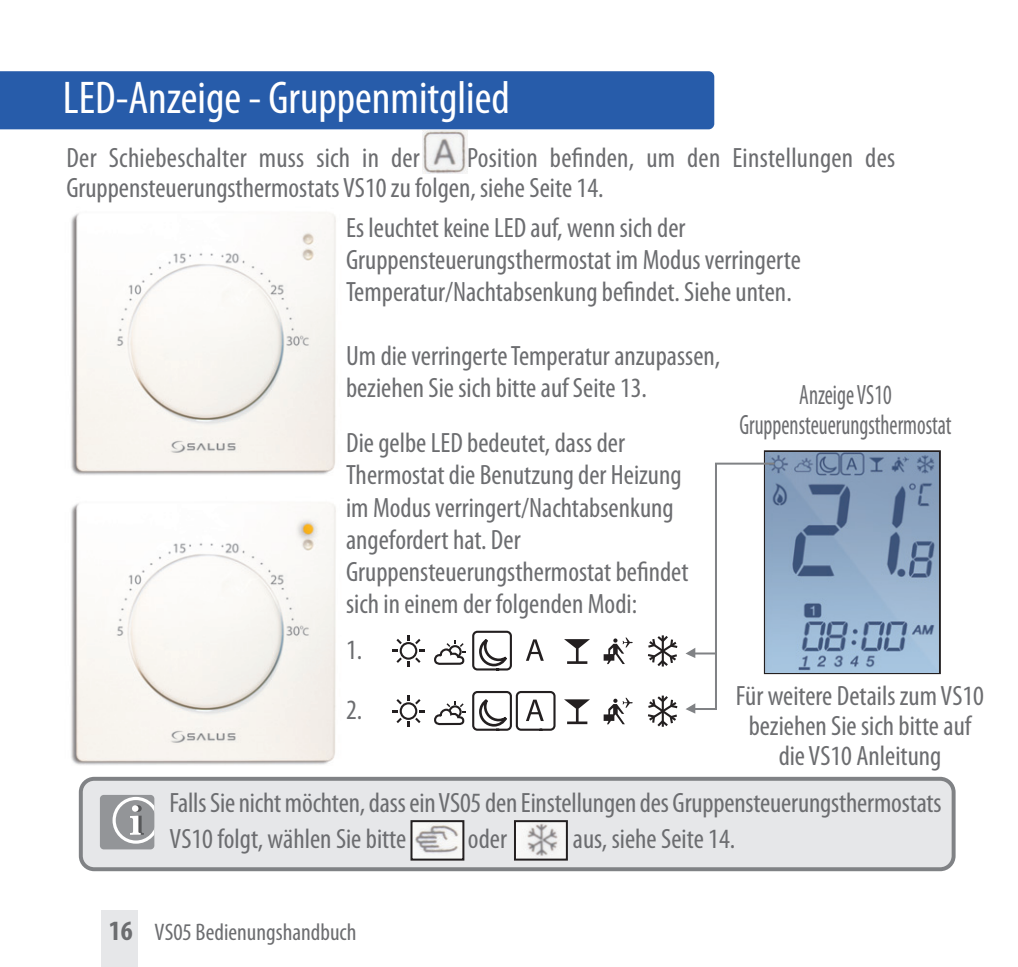
<style>
.page{position:relative;width:1018px;height:967px;background:#fff}
.page>*{position:absolute;margin:0;border:0;box-sizing:border-box;transform-origin:0 0}
.t1{font:condensed 46px "Myriad Pro";color:#fff}
.t2{font:condensed 28px/32px "Myriad Pro";color:#6c6d70}
.t3{font:condensed 28px/30px "Myriad Pro";color:#6c6d70;text-align:center;scale:.8 1}
.t4{font:condensed 24px "Myriad Pro";color:#6c6d70}
.s1{font-weight:700;font-size:28px}
</style>
<div class="page">
<div style="left:101px;top:910px;width:37px;height:56px;background:#e6e7e9"></div>
<div style="left:0;top:71px;width:714px;height:58px;background:#275caa"></div>
<img style="left:71px;top:213px;width:265px;height:262px">
<img style="left:71px;top:503px;width:265px;height:262px">
<div style="left:472px;top:630px;width:40px;height:40px;border:2px solid #231f20;border-radius:4px"></div>
<div style="left:400px;top:641px;width:17px;height:18px;border:2px solid #231f20;border-radius:50%"></div>
<svg style="left:415px;top:639px;width:9px;height:12px"></svg>
<svg style="left:396px;top:657px;width:13px;height:9px"></svg>
<svg style="left:415px;top:657px;width:5px;height:5px"></svg>
<svg style="left:392px;top:635px;width:17px;height:16px"></svg>
<svg style="left:526px;top:639px;width:18px;height:21px"></svg>
<svg style="left:564px;top:639px;width:26px;height:24px"></svg>
<svg style="left:647px;top:635px;width:31px;height:32px"></svg>
<svg style="left:604px;top:637px;width:29px;height:27px"></svg>
<svg style="left:434px;top:640px;width:32px;height:25px"></svg>
<svg style="left:478px;top:632px;width:34px;height:35px"></svg>
<div style="left:472px;top:690px;width:40px;height:40px;border:2px solid #231f20;border-radius:4px"></div>
<div style="left:516px;top:690px;width:39px;height:40px;border:2px solid #231f20;border-radius:4px"></div>
<div style="left:400px;top:702px;width:17px;height:17px;border:2px solid #231f20;border-radius:50%"></div>
<svg style="left:415px;top:699px;width:9px;height:24px"></svg>
<svg style="left:392px;top:695px;width:17px;height:31px"></svg>
<svg style="left:526px;top:699px;width:18px;height:21px"></svg>
<svg style="left:564px;top:699px;width:26px;height:25px"></svg>
<svg style="left:648px;top:695px;width:30px;height:32px"></svg>
<svg style="left:604px;top:697px;width:29px;height:27px"></svg>
<svg style="left:434px;top:701px;width:32px;height:25px"></svg>
<svg style="left:478px;top:692px;width:34px;height:35px"></svg>
<div style="left:764px;top:450px;width:177px;height:224px;border:2px solid #231f20"></div>
<img style="left:766px;top:452px;width:173px;height:220px">
<img style="left:423px;top:130px;width:44px;height:43px">
<svg style="left:79px;top:776px;width:876px;height:94px;background:#dddee0"></svg>
<div style="left:100px;top:794px;width:54px;height:55px;background:#939598;border-radius:4px"></div>
<svg style="left:112px;top:795px;width:42px;height:49px"></svg>
<img style="left:413px;top:822px;width:48px;height:35px">
<div style="left:410px;top:819px;width:54px;height:41px;border:2px solid #231f20"></div>
<img style="left:517px;top:822px;width:48px;height:35px">
<div style="left:514px;top:819px;width:54px;height:41px;border:2px solid #231f20"></div>
<svg style="left:685px;top:461px;width:91px;height:252px"></svg>
<h1 class="t1" style="left:63px;top:81px;width:448px">LED-Anzeige - Gruppenmitglied</h1>
<p class="t2" style="left:66px;top:145px;width:830px;line-height:30px;text-indent:401px">Position befinden, um den Einstellungen des<br>Gruppensteuerungsthermostats VS10 zu folgen, siehe Seite 14.</p>
<p class="t2" style="left:66px;top:144px;width:355px">Der Schiebeschalter muss sich in der</p>
<p class="t2" style="left:346px;top:214px;width:456px">Es leuchtet keine LED auf, wenn sich der<br>Gruppensteuerungsthermostat im Modus verringerte<br>Temperatur/Nachtabsenkung befindet. Siehe unten.</p>
<p class="t2" style="left:346px;top:342px;width:376px">Um die verringerte Temperatur anzupassen, beziehen Sie sich bitte auf Seite 13.</p>
<p class="t2" style="left:346px;top:429px;width:344px">Die gelbe LED bedeutet, dass der Thermostat die Benutzung der Heizung im Modus verringert/Nachtabsenkung angefordert hat. Der Gruppensteuerungsthermostat befindet sich in einem der folgenden Modi:</p>
<p class="t2" style="left:346px;top:621px;width:18px;line-height:60px">1.<br>2.</p>
<p class="t3" style="left:739px;top:382px;width:267px">Anzeige VS10<br>Gruppensteuerungsthermostat</p>
<p class="t2" style="left:736px;top:683px;width:250px;line-height:30px;text-align:center">Für weitere Details zum VS10 beziehen Sie sich bitte auf die VS10 Anleitung</p>
<p class="t2" style="left:170px;top:786px;width:773px;line-height:36px">Falls Sie nicht möchten, dass ein VS05 den Einstellungen des Gruppensteuerungsthermostats<br>VS10 folgt, wählen Sie bitte</p>
<p class="t2" style="left:468px;top:824px;width:41px">oder</p>
<p class="t2" style="left:573px;top:824px;width:164px">aus, siehe Seite 14.</p>
<p class="t4" style="left:109px;top:922px;width:249px"><span class="s1">16</span> VS05 Bedienungshandbuch</p>
</div>
